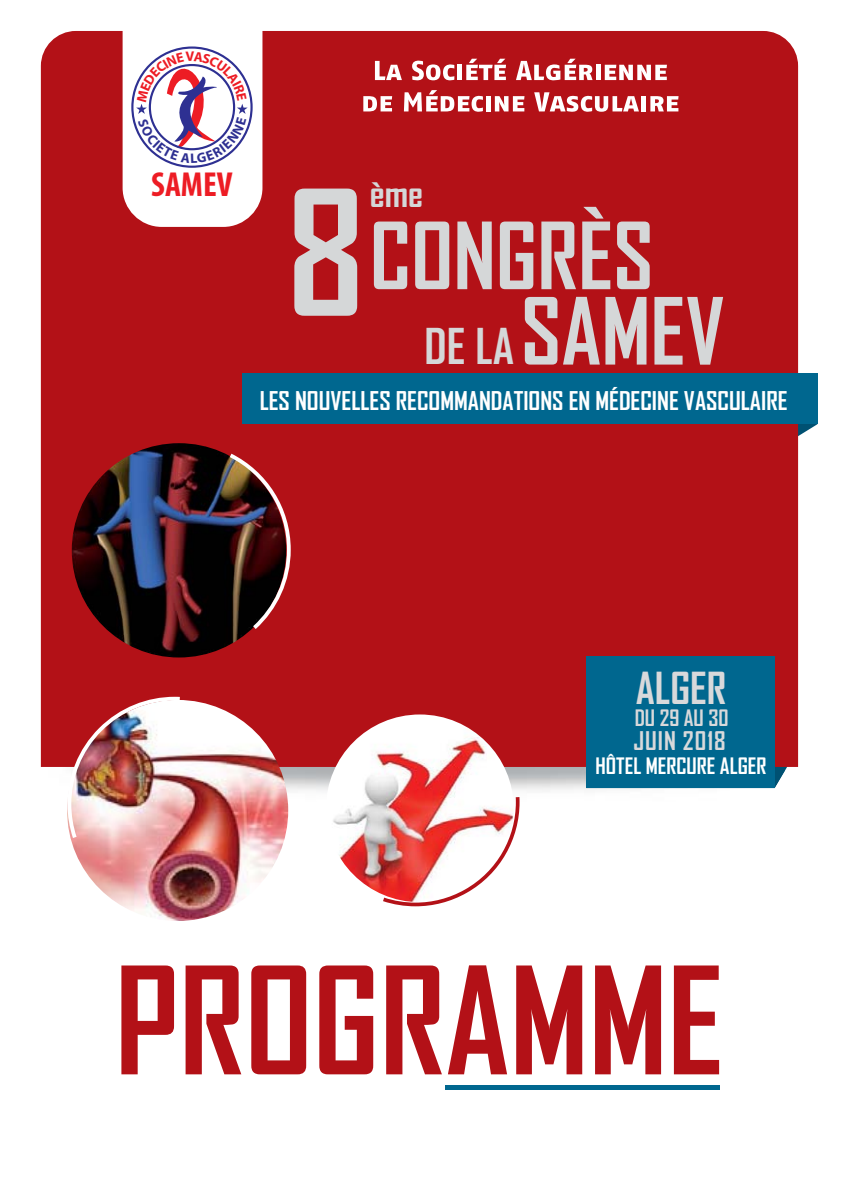
<style>
.page{position:relative;width:851px;height:1191px;background:#fff}
.page>*{position:absolute;margin:0;border:0;box-sizing:border-box;transform-origin:0 0}
.t1{font:700 142.4px "Agency FB";color:#b31117}
.t2{font:700 88.6px "Agency FB";color:#d5d7d8}
.t3{font:700 42.2px "Agency FB";color:#d8d9db}
.t4{font:700 37.6px "Agency FB";color:#d5d7d8}
.t5{font:700 condensed 34.8px "Myriad Pro";color:#ed1c24}
.t6{font:700 24.8px "Agency FB";color:#fff}
.t7{font:700 24.6px "Agency FB";letter-spacing:.04em;color:#d8d9db}
.t8{font:700 21.8px "Agency FB";color:#fff}
.t9{font:700 21.8px "Agency FB";color:#d8d9db}
.s1{font-size:166.4px}
.s2{font-size:47.4px}
</style>
<div class="page">
<svg style="left:798px;top:424px;width:19px;height:19px"></svg>
<img style="left:279px;top:767px;width:496px;height:34px">
<img style="left:774px;top:767px;width:10px;height:21px">
<div style="left:41px;top:31px;width:757px;height:736px;background:#b31117"></div>
<img style="left:72px;top:443px;width:214px;height:214px;border-radius:50%">
<img style="left:230px;top:454px;width:61px;height:175px">
<svg style="left:375px;top:61px;width:27px;height:19px"></svg>
<svg style="left:412px;top:61px;width:42px;height:19px"></svg>
<div style="left:457px;top:65px;width:5px;height:15px;background:#fff"></div>
<svg style="left:466px;top:59px;width:40px;height:21px"></svg>
<svg style="left:516px;top:59px;width:76px;height:21px"></svg>
<div style="left:595px;top:65px;width:5px;height:15px;background:#fff"></div>
<svg style="left:604px;top:65px;width:62px;height:15px"></svg>
<svg style="left:363px;top:96px;width:29px;height:15px"></svg>
<svg style="left:404px;top:90px;width:79px;height:22px"></svg>
<div style="left:485px;top:96px;width:5px;height:15px;background:#fff"></div>
<svg style="left:495px;top:96px;width:29px;height:15px"></svg>
<svg style="left:534px;top:92px;width:104px;height:20px"></svg>
<div style="left:641px;top:96px;width:5px;height:15px;background:#fff"></div>
<svg style="left:650px;top:96px;width:28px;height:15px"></svg>
<div style="left:242px;top:373px;width:575px;height:51px;background:#00678f"></div>
<div style="left:586px;top:657px;width:188px;height:131px;background:#00678f"></div>
<img style="left:67px;top:700px;width:221px;height:221px;border-radius:50%">
<img style="left:326px;top:714px;width:187px;height:188px;border-radius:50%">
<img style="left:67px;top:697px;width:113px;height:141px">
<img style="left:383px;top:797px;width:136px;height:109px">
<hr style="left:445px;top:1085px;width:274px;height:4px;background:#00678f">
<svg style="left:123px;top:31px;width:139px;height:196px"></svg>
<h3 class="t5" style="left:151px;top:163px;width:83px">SAMEV</h3>
<h3 class="t4" style="left:370px;top:172px;width:55px">ème</h3>
<h2 class="t2" style="left:287px;top:207px;width:368px"><span class="s1">8</span>CONGRÈS</h2>
<h2 class="t2" style="left:424px;top:282px;width:301px"><span class="s2">DE LA</span>SAMEV</h2>
<p class="t6" style="left:260px;top:387px;width:529px">LES NOUVELLES RECOMMANDATIONS EN MÉDECINE VASCULAIRE</p>
<h3 class="t3" style="left:635px;top:665px;width:92px">ALGER</h3>
<p class="t9" style="left:634px;top:705px;width:95px">DU 29 AU 30</p>
<p class="t7" style="left:633px;top:727px;width:94px">JUIN 2018</p>
<p class="t8" style="left:595px;top:753px;width:172px">HÔTEL MERCURE ALGER</p>
<h1 class="t1" style="left:115px;top:942px;width:610px">PROGRAMME</h1>
</div>
